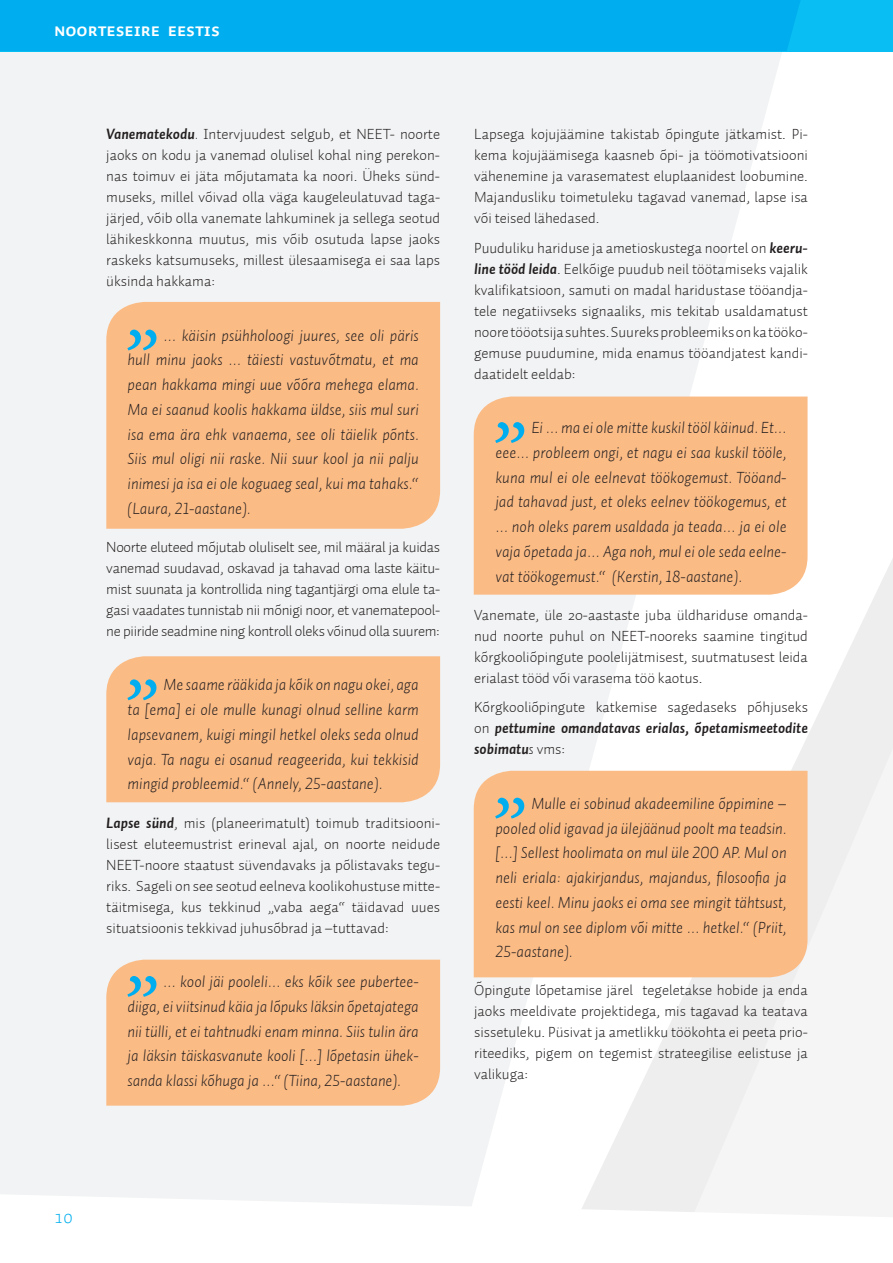
<style>
.page{position:relative;width:893px;height:1263px;background:#fff}
.page>*{position:absolute;margin:0;border:0;box-sizing:border-box;transform-origin:0 0}
.t1{font:italic 90px "Minion Pro";color:#00aeef}
.t2{font:18px "Auto 1 Bold Sm Cp";color:#fff}
.t3{font:18px "Auto 1 Light Sm Cp";color:#00aeef}
.t4{font:16.5px/24.8px "Auto 1 Light Italic LF";color:#231f20;text-align:justify}
.t5{font:300 15px/21px "Auto 1";color:#231f20;text-align:justify}
.t6{font:italic 700 15px/21px "Auto 1";color:#231f20;text-align:justify}
.s1{font-weight:700;font-style:italic}
.s2{font-style:italic}
.s3{font-weight:300;font-style:normal}
.s4{font-weight:300}
</style>
<div class="page">
<div style="left:0;top:51px;width:796px;height:1143px;background:#f2f3f4"></div>
<svg style="left:556px;top:557px;width:337px;height:637px"></svg>
<div style="left:673px;top:748px;width:220px;height:446px;background:#f5f5f6"></div>
<svg style="left:18px;top:1194px;width:685px;height:18px"></svg>
<div style="left:0;top:0;width:893px;height:51px;background:#09bef2"></div>
<div style="left:0;top:0;width:800px;height:51px;background:#00aeef"></div>
<div style="left:106px;top:960px;width:334px;height:146px;background:#fbbb85"></div>
<div style="left:474px;top:396px;width:333px;height:199px;background:#fbbb85"></div>
<div style="left:474px;top:771px;width:333px;height:206px;background:#fbbb85"></div>
<div style="left:106px;top:302px;width:334px;height:227px;background:#fbbb85"></div>
<div style="left:106px;top:656px;width:334px;height:146px;background:#fbbb85"></div>
<p class="t2" style="left:54px;top:20px;width:167px">Noorteseire EESTIS</p>
<p class="t5" style="left:106px;top:124px;width:335px"><span class="s1">Vanematekodu</span><span class="s2">.</span> Intervjuudest selgub, et NEET- noorte jaoks on kodu ja vanemad olulisel kohal ning perekon&shy;nas toimuv ei jäta mõjutamata ka noori. Üheks sünd&shy;museks, millel võivad olla väga kaugeleulatuvad taga&shy;järjed, võib olla vanemate lahkuminek ja sellega seotud lähikeskkonna muutus, mis võib osutuda lapse jaoks raskeks katsumuseks, millest ülesaamisega ei saa laps üksinda hakkama:</p>
<p class="t4" style="left:128px;top:322px;width:293px;text-indent:36px">… käisin psühholoogi juures, see oli päris hull minu jaoks … täiesti vastuvõtmatu, et ma pean hakkama mingi uue võõra mehega elama.<br>Ma ei saanud koolis hakkama üldse, siis mul suri isa ema ära ehk vanaema, see oli täielik põnts.<br>Siis mul oligi nii raske. Nii suur kool ja nii palju inimesi ja isa ei ole koguaeg seal, kui ma tahaks.“ (Laura, 21-aastane).</p>
<p class="t5" style="left:106px;top:536px;width:335px">Noorte eluteed mõjutab oluliselt see, mil määral ja kuidas vanemad suudavad, oskavad ja tahavad oma laste käitu&shy;mist suunata ja kontrollida ning tagantjärgi oma elule ta&shy;gasi vaadates tunnistab nii mõnigi noor, et vanematepool&shy;ne piiride seadmine ning kontroll oleks võinud olla suurem:</p>
<h1 class="t1" style="left:128px;top:250px;width:37px">„</h1>
<p class="t4" style="left:128px;top:672px;width:293px;text-indent:36px">Me saame rääkida ja kõik on nagu okei, aga ta [ema] ei ole mulle kunagi olnud selline karm lapsevanem, kuigi mingil hetkel oleks seda olnud vaja. Ta nagu ei osanud reageerida, kui tekkisid mingid probleemid.“ (Annely, 25-aastane).</p>
<p class="t5" style="left:106px;top:812px;width:335px"><span class="s1">Lapse sünd</span>, mis (planeerimatult) toimub traditsiooni&shy;lisest eluteemustrist erineval ajal, on noorte neidude NEET-noore staatust süvendavaks ja põlistavaks tegu&shy;riks. Sageli on see seotud eelneva koolikohustuse mitte&shy;täitmisega, kus tekkinud „vaba aega“ täidavad uues situatsioonis tekkivad juhusõbrad ja –tuttavad:</p>
<h1 class="t1" style="left:128px;top:600px;width:37px">„</h1>
<p class="t4" style="left:128px;top:969px;width:293px;text-indent:36px">… kool jäi pooleli… eks kõik see pubertee&shy;diiga, ei viitsinud käia ja lõpuks läksin õpetajatega nii tülli, et ei tahtnudki enam minna. Siis tulin ära ja läksin täiskasvanute kooli […] lõpetasin ühek&shy;sanda klassi kõhuga ja …“ (Tiina, 25-aastane).</p>
<h1 class="t1" style="left:128px;top:897px;width:37px">„</h1>
<p class="t5" style="left:474px;top:124px;width:335px">Lapsega kojujäämine takistab õpingute jätkamist. Pi&shy;kema kojujäämisega kaasneb õpi- ja töömotivatsiooni vähenemine ja varasematest eluplaanidest loobumine.<br>Majandusliku toimetuleku tagavad vanemad, lapse isa või teised lähedased.</p>
<p class="t5" style="left:474px;top:237px;width:335px">Puuduliku hariduse ja ametioskustega noortel on <span class="s1">keeru&shy;line tööd leida</span>. Eelkõige puudub neil töötamiseks vajalik kvalifikatsioon, samuti on madal haridustase tööandja&shy;tele negatiivseks signaaliks, mis tekitab usaldamatust noore tööotsija suhtes. Suureks probleemiks on ka tööko&shy;gemuse puudumine, mida enamus tööandjatest kandi&shy;daatidelt eeldab:</p>
<p class="t4" style="left:495px;top:415px;width:293px;text-indent:36px">Ei … ma ei ole mitte kuskil tööl käinud. Et… eee… probleem ongi, et nagu ei saa kuskil tööle, kuna mul ei ole eelnevat töökogemust. Tööand&shy;jad tahavad just, et oleks eelnev töökogemus, et … noh oleks parem usaldada ja teada… ja ei ole vaja õpetada ja… Aga noh, mul ei ole seda eelne&shy;vat töökogemust.“ (Kerstin, 18-aastane).</p>
<p class="t5" style="left:474px;top:604px;width:335px">Vanemate, üle 20-aastaste juba üldhariduse omanda&shy;nud noorte puhul on NEET-nooreks saamine tingitud kõrgkooliõpingute poolelijätmisest, suutmatusest leida erialast tööd või varasema töö kaotus.</p>
<p class="t6" style="left:474px;top:697px;width:335px"><span class="s3">Kõrgkooliõpingute katkemise sagedaseks põhjuseks on</span> pettumine omandatavas erialas, õpetamismeetodite sobimatu<span class="s4">s</span> <span class="s3">vms:</span></p>
<h1 class="t1" style="left:495px;top:343px;width:37px">„</h1>
<p class="t4" style="left:495px;top:790px;width:293px;text-indent:36px">Mulle ei sobinud akadeemiline õppimine – pooled olid igavad ja ülejäänud poolt ma teadsin. […] Sellest hoolimata on mul üle 200 AP. Mul on neli eriala: ajakirjandus, majandus, filosoofia ja eesti keel. Minu jaoks ei oma see mingit tähtsust, kas mul on see diplom või mitte … hetkel.“ (Priit, 25-aastane).</p>
<p class="t5" style="left:474px;top:980px;width:335px">Õpingute lõpetamise järel tegeletakse hobide ja enda jaoks meeldivate projektidega, mis tagavad ka teatava sissetuleku. Püsivat ja ametlikku töökohta ei peeta prio&shy;riteediks, pigem on tegemist strateegilise eelistuse ja valikuga:</p>
<h1 class="t1" style="left:495px;top:718px;width:37px">„</h1>
<p class="t3" style="left:54px;top:1206px;width:20px">10</p>
</div>
